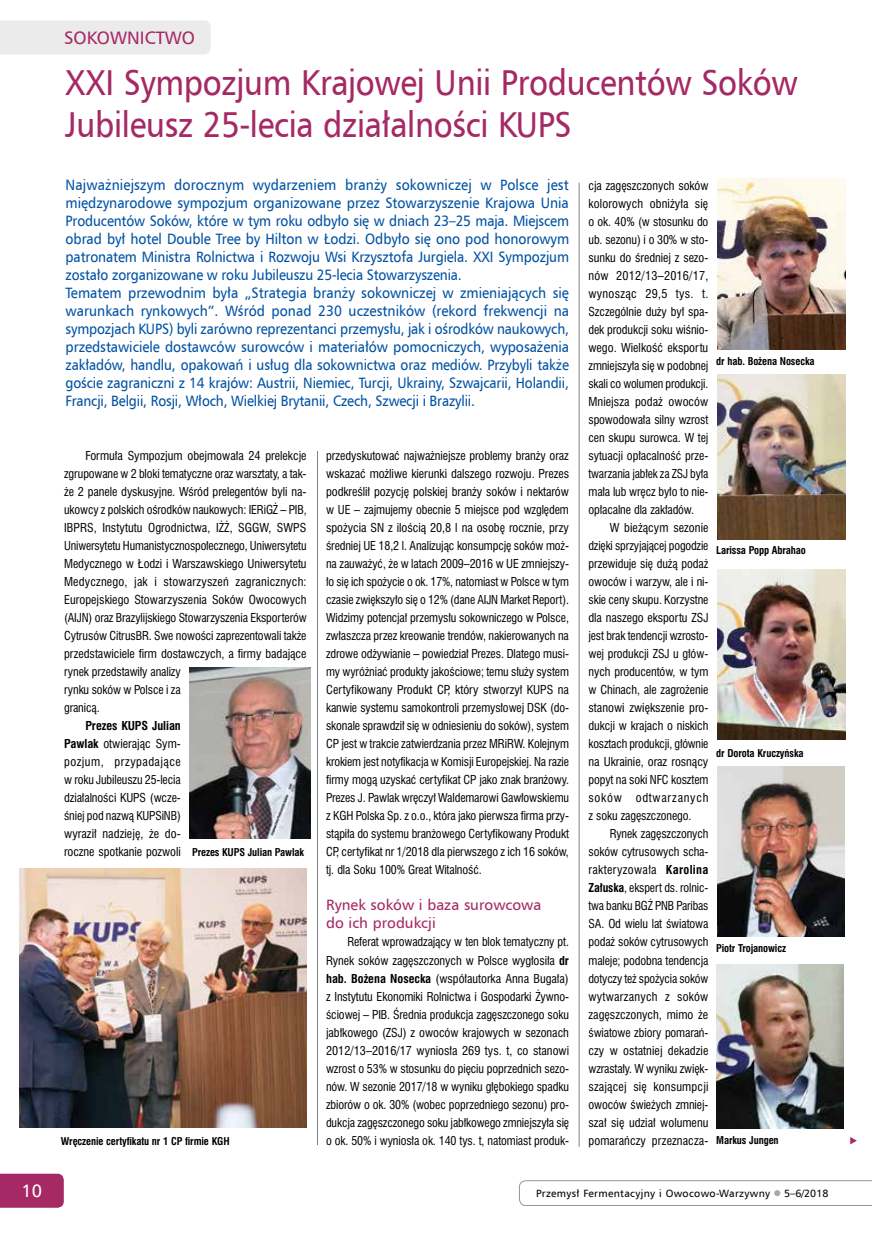
<style>
.page{position:relative;width:872px;height:1234px;background:#fff}
.page>*{position:absolute;margin:0;border:0;box-sizing:border-box;transform-origin:0 0}
.t1{font:36px/42px "Humnst 777 EU";letter-spacing:-.01em;color:#a52964;scale:.9 1}
.t2{font:18px "Humnst 777 EU";color:#a52964}
.t3{font:18px "Humnst 777 EU";color:#fff}
.t4{font:15px/18px "Humnst 777 EU";letter-spacing:-.01em;color:#0052a4;scale:.92 1}
.t5{font:15px/18px "Humnst 777 EU";color:#a52964}
.t6{font:12px/18px "Swis 721 Cn PL Roman A";letter-spacing:-.01em;color:#000;text-align:justify}
.t7{font:12px "Swis 721 Cn PL Bold A";letter-spacing:-.005em;color:#000}
.t8{font:10.5px "Swis 721 Cn PL Bold A";letter-spacing:-.01em;color:#000}
.t9{font:10.5px "Humnst 777 EU";letter-spacing:.03em;color:#000}
.s1{font-family:"Swis 721 Cn PL Bold A"}
.s2{color:#a7a9ac}
</style>
<div class="page">
<img style="left:189px;top:667px;width:121px;height:170px">
<img style="left:717px;top:179px;width:128px;height:170px">
<img style="left:717px;top:374px;width:128px;height:165px">
<img style="left:717px;top:569px;width:128px;height:170px">
<img style="left:717px;top:766px;width:128px;height:170px">
<img style="left:716px;top:964px;width:128px;height:164px">
<img style="left:20px;top:868px;width:286px;height:258px">
<hr style="left:317px;top:451px;width:1px;height:693px;background:#808285">
<hr style="left:579px;top:183px;width:1px;height:963px;background:#808285">
<svg style="left:519px;top:1180px;width:353px;height:25px"></svg>
<div style="left:0;top:20px;width:210px;height:34px;background:#ebebec"></div>
<div style="left:0;top:1173px;width:64px;height:34px;background:#a52964"></div>
<h2 class="t3" style="left:21px;top:1179px;width:22px">10</h2>
<h2 class="t2" style="left:64px;top:27px;width:117px">sokownictwo</h2>
<h1 class="t1" style="left:65px;top:61px;width:815px">XXI Sympozjum Krajowej Unii Producentów Soków<br>Jubileusz 25-lecia działalności KUPS</h1>
<p class="t4" style="left:66px;top:175px;width:549px">Najważniejszym dorocznym wydarzeniem branży sokowniczej w Polsce jest międzynarodowe sympozjum organizowane przez Stowarzyszenie Krajowa Unia Producentów Soków, które w tym roku odbyło się w dniach 23–25 maja. Miejscem obrad był hotel Double Tree by Hilton w Łodzi. Odbyło się ono pod honorowym patronatem Ministra Rolnictwa i Rozwoju Wsi Krzysztofa Jurgiela. XXI Sympozjum zostało zorganizowane w roku Jubileuszu 25-lecia Stowarzyszenia.<br>Tematem przewodnim była „Strategia branży sokowniczej w zmieniających się warunkach rynkowych”. Wśród ponad 230 uczestników (rekord frekwencji na sympozjach KUPS) byli zarówno reprezentanci przemysłu, jak i ośrodków naukowych, przedstawiciele dostawców surowców i materiałów pomocniczych, wyposażenia zakładów, handlu, opakowań i usług dla sokownictwa oraz mediów. Przybyli także goście zagraniczni z 14 krajów: Austrii, Niemiec, Turcji, Ukrainy, Szwajcarii, Holandii, Francji, Belgii, Rosji, Włoch, Wielkiej Brytanii, Czech, Szwecji i Brazylii.</p>
<p class="t6" style="left:588px;top:176px;width:121px">cja zagęszczonych soków kolorowych obniżyła się o ok. 40% (w stosunku do ub. sezonu) i o 30% w sto&shy;sunku do średniej z sezo&shy;nów 2012/13–2016/17, wynosząc 29,5 tys. t.<br>Szczególnie duży był spa&shy;dek produkcji soku wiśnio&shy;wego. Wielkość eksportu zmniejszyła się w podobnej skali co wolumen produkcji.<br>Mniejsza podaż owoców spowodowała silny wzrost cen skupu surowca. W tej sytuacji opłacalność prze&shy;twarzania jabłek za ZSJ była mała lub wręcz było to nie&shy;opłacalne dla zakładów.</p>
<p class="t6" style="left:588px;top:518px;width:122px;text-indent:21px">W bieżącym sezonie dzięki sprzyjającej pogodzie przewiduje się dużą podaż owoców i warzyw, ale i ni&shy;skie ceny skupu. Korzystne dla naszego eksportu ZSJ jest brak tendencji wzrosto&shy;wej produkcji ZSJ u głów&shy;nych producentów, w tym w Chinach, ale zagrożenie stanowi zwiększenie pro&shy;dukcji w krajach o niskich kosztach produkcji, głównie na Ukrainie, oraz rosnący popyt na soki NFC kosztem soków odtwarzanych z soku zagęszczonego.</p>
<p class="t6" style="left:588px;top:824px;width:121px;text-indent:21px">Rynek zagęszczonych soków cytrusowych scha&shy;rakteryzowała <span class="s1">Karolina Załuska</span>, ekspert ds. rolnic&shy;twa banku BGŻ PNB Paribas SA. Od wielu lat światowa podaż soków cytrusowych maleje; podobna tendencja dotyczy też spożycia soków wytwarzanych z soków zagęszczonych, mimo że światowe zbiory pomarań&shy;czy w ostatniej dekadzie wzrastały. W wyniku zwięk&shy;szającej się konsumpcji owoców świeżych zmniej&shy;szał się udział wolumenu</p>
<p class="t8" style="left:61px;top:1134px;width:170px">Wręczenie certyfikatu nr 1 CP firmie KGH</p>
<p class="t6" style="left:588px;top:1130px;width:121px">pomarańczy przeznacza-</p>
<p class="t6" style="left:64px;top:446px;width:244px;text-align:left;text-indent:21px">Formuła Sympozjum obejmowała 24 prelekcje zgrupowane w 2 bloki tematyczne oraz warsztaty, a tak&shy;że 2 panele dyskusyjne. Wśród prelegentów byli na&shy;ukowcy z polskich ośrodków naukowych: IERiGŻ – PIB, IBPRS, Instytutu Ogrodnictwa, IŻŻ, SGGW, SWPS Uniwersytetu Humanistycznospołecznego, Uniwersytetu Medycznego w Łodzi i Warszawskiego Uniwersytetu Medycznego, jak i stowarzyszeń zagranicznych:<br>Europejskiego Stowarzyszenia Soków Owocowych (AIJN) oraz Brazylijskiego Stowarzyszenia Eksporterów Cytrusów CitrusBR. Swe nowości zaprezentowali także przedstawiciele firm dostawczych, a firmy badające rynek przedstawiły analizy<br>rynku soków w Polsce i za<br>granicą.</p>
<p class="t7" style="left:85px;top:718px;width:97px">Prezes KUPS Julian</p>
<p class="t6" style="left:64px;top:734px;width:118px"><span class="s1">Pawlak</span> otwierając Sym&shy;pozjum, przypadające w roku Jubileuszu 25-lecia działalności KUPS (wcze&shy;śniej pod nazwą KUPSiNB) wyraził nadzieję, że do&shy;roczne spotkanie pozwoli</p>
<p class="t6" style="left:326px;top:446px;width:244px">przedyskutować najważniejsze problemy branży oraz wskazać możliwe kierunki dalszego rozwoju. Prezes podkreślił pozycję polskiej branży soków i nektarów w UE – zajmujemy obecnie 5 miejsce pod względem spożycia SN z ilością 20,8 l na osobę rocznie, przy średniej UE 18,2 l. Analizując konsumpcję soków moż&shy;na zauważyć, że w latach 2009–2016 w UE zmniejszy&shy;ło się ich spożycie o ok. 17%, natomiast w Polsce w tym czasie zwiększyło się o 12% (dane AIJN Market Report).<br>Widzimy potencjał przemysłu sokowniczego w Polsce, zwłaszcza przez kreowanie trendów, nakierowanych na zdrowe odżywianie – powiedział Prezes. Dlatego musi&shy;my wyróżniać produkty jakościowe; temu służy system Certyfikowany Produkt CP, który stworzył KUPS na kanwie systemu samokontroli przemysłowej DSK (do&shy;skonale sprawdził się w odniesieniu do soków), system CP jest w trakcie zatwierdzania przez MRiRW. Kolejnym krokiem jest notyfikacja w Komisji Europejskiej. Na razie firmy mogą uzyskać certyfikat CP jako znak branżowy.<br>Prezes J. Pawlak wręczył Waldemarowi Gawłowskiemu z KGH Polska Sp. z o.o., która jako pierwsza firma przy&shy;stąpiła do systemu branżowego Certyfikowany Produkt CP, certyfikat nr 1/2018 dla pierwszego z ich 16 soków, tj. dla Soku 100% Great Witalność.</p>
<p class="t5" style="left:326px;top:895px;width:217px">Rynek soków i baza surowcowa do ich produkcji</p>
<p class="t6" style="left:326px;top:932px;width:244px;text-indent:21px">Referat wprowadzający w ten blok tematyczny pt.<br>Rynek soków zagęszczonych w Polsce wygłosiła <span class="s1">dr hab. Bożena Nosecka</span> (współautorka Anna Bugała) z Instytutu Ekonomiki Rolnictwa i Gospodarki Żywno&shy;ściowej – PIB. Średnia produkcja zagęszczonego soku jabłkowego (ZSJ) z owoców krajowych w sezonach 2012/13–2016/17 wyniosła 269 tys. t, co stanowi wzrost o 53% w stosunku do pięciu poprzednich sezo&shy;nów. W sezonie 2017/18 w wyniku głębokiego spadku zbiorów o ok. 30% (wobec poprzedniego sezonu) pro&shy;dukcja zagęszczonego soku jabłkowego zmniejszyła się o ok. 50% i wyniosła ok. 140 tys. t, natomiast produk-</p>
<p class="t8" style="left:192px;top:846px;width:113px">Prezes KUPS Julian Pawlak</p>
<p class="t8" style="left:716px;top:354px;width:100px">dr hab. Bożena Nosecka</p>
<p class="t8" style="left:716px;top:543px;width:91px">Larissa Popp Abrahao</p>
<p class="t8" style="left:716px;top:746px;width:89px">dr Dorota Kruczyńska</p>
<p class="t8" style="left:716px;top:941px;width:71px">Piotr Trojanowicz</p>
<p class="t8" style="left:716px;top:1133px;width:64px">Markus Jungen</p>
<p class="t9" style="left:536px;top:1186px;width:294px">Przemysł Fermentacyjny i Owocowo-Warzywny <span class="s2">●</span> 5–6/2018</p>
</div>
